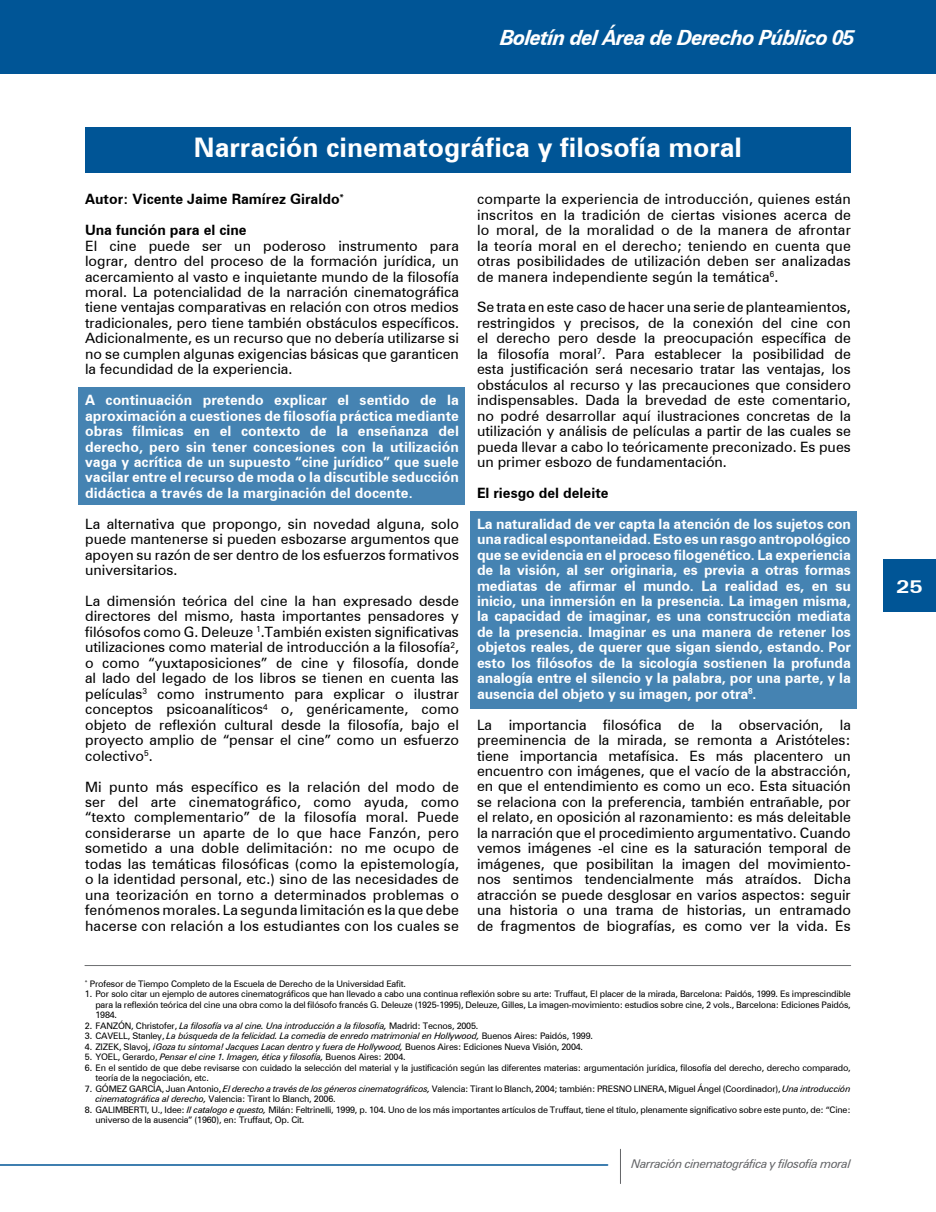
<style>
.page{position:relative;width:936px;height:1212px;background:#fff}
.page>*{position:absolute;margin:0;border:0;box-sizing:border-box;transform-origin:0 0}
.t1{font:700 27px "Zurich BT";color:#fff}
.t2{font:italic 700 21px "Zurich BT";letter-spacing:-.04em;color:#fff}
.t3{font:700 expanded 18px "Zurich BT";color:#fff}
.t4{font:14.25px/15.5px "Zurich BT";color:#000;text-align:justify}
.t5{font:700 14.25px/15.5px "Zurich BT";letter-spacing:-.005em;color:#fff;text-align:justify}
.t6{font:700 14.25px/30.9px "Zurich BT";color:#000}
.t7{font:italic 12px "Zurich BT";letter-spacing:-.04em;color:#636467}
.t8{font:9px/10.5px "Zurich BT";letter-spacing:-.02em;color:#000}
.t9{font:italic 9px "Zurich BT";letter-spacing:-.02em;color:#000}
.s1{font-style:normal}
.s2{font-style:italic}
</style>
<div class="page">
<div style="left:0;top:0;width:935px;height:74px;background:#005596"></div>
<div style="left:883px;top:559px;width:52px;height:53px;background:#005596"></div>
<div style="left:78px;top:387px;width:387px;height:118px;background:#4583b2"></div>
<div style="left:470px;top:512px;width:386px;height:197px;background:#4583b2"></div>
<hr style="left:620px;top:1149px;width:1px;height:34px;background:#636467">
<hr style="left:0;top:1164px;width:607px;height:2px;background:#005596">
<hr style="left:85px;top:965px;width:765px;height:1px;background:#6d6f71">
<div style="left:85px;top:128px;width:765px;height:45px;background:#005596"></div>
<h2 class="t2" style="left:500px;top:25px;width:356px">Boletín del Área de Derecho Público 05</h2>
<h1 class="t1" style="left:194px;top:131px;width:549px">Narración cinematográfica y filosofía moral</h1>
<p class="t6" style="left:85px;top:184px;width:260px">Autor: Vicente Jaime Ramírez Giraldo<sup>*<br></sup>Una función para el cine</p>
<p class="t4" style="left:85px;top:238px;width:375px">El cine puede ser un poderoso instrumento para lograr, dentro del proceso de la formación jurídica, un acercamiento al vasto e inquietante mundo de la filosofía moral. La potencialidad de la narración cinematográfica tiene ventajas comparativas en relación con otros medios tradicionales, pero tiene también obstáculos específicos.<br>Adicionalmente, es un recurso que no debería utilizarse si no se cumplen algunas exigencias básicas que garanticen la fecundidad de la experiencia.</p>
<p class="t5" style="left:85px;top:392px;width:375px">A continuación pretendo explicar el sentido de la aproximación a cuestiones de filosofía práctica mediante obras fílmicas en el contexto de la enseñanza del derecho, pero sin tener concesiones con la utilización vaga y acrítica de un supuesto “cine jurídico” que suele vacilar entre el recurso de moda o la discutible seducción didáctica a través de la marginación del docente.</p>
<p class="t4" style="left:85px;top:516px;width:375px">La alternativa que propongo, sin novedad alguna, solo puede mantenerse si pueden esbozarse argumentos que apoyen su razón de ser dentro de los esfuerzos formativos universitarios.</p>
<p class="t4" style="left:85px;top:593px;width:375px">La dimensión teórica del cine la han expresado desde directores del mismo, hasta importantes pensadores y filósofos como G. Deleuze <sup>1</sup>.También existen significativas utilizaciones como material de introducción a la filosofía<sup>2</sup>, o como “yuxtaposiciones” de cine y filosofía, donde al lado del legado de los libros se tienen en cuenta las películas<sup>3</sup> como instrumento para explicar o ilustrar conceptos psicoanalíticos<sup>4</sup> o, genéricamente, como objeto de reflexión cultural desde la filosofía, bajo el proyecto amplio de “pensar el cine” como un esfuerzo colectivo<sup>5</sup>.</p>
<p class="t4" style="left:85px;top:778px;width:375px">Mi punto más específico es la relación del modo de ser del arte cinematográfico, como ayuda, como “texto complementario” de la filosofía moral. Puede considerarse un aparte de lo que hace Fanzón, pero sometido a una doble delimitación: no me ocupo de todas las temáticas filosóficas (como la epistemología, o la identidad personal, etc.) sino de las necesidades de una teorización en torno a determinados problemas o fenómenos morales. La segunda limitación es la que debe hacerse con relación a los estudiantes con los cuales se</p>
<p class="t4" style="left:477px;top:191px;width:375px">comparte la experiencia de introducción, quienes están inscritos en la tradición de ciertas visiones acerca de lo moral, de la moralidad o de la manera de afrontar la teoría moral en el derecho; teniendo en cuenta que otras posibilidades de utilización deben ser analizadas de manera independiente según la temática<sup>6</sup>.</p>
<p class="t4" style="left:477px;top:300px;width:375px">Se trata en este caso de hacer una serie de planteamientos, restringidos y precisos, de la conexión del cine con el derecho pero desde la preocupación específica de la filosofía moral<sup>7</sup>. Para establecer la posibilidad de esta justificación será necesario tratar las ventajas, los obstáculos al recurso y las precauciones que considero indispensables. Dada la brevedad de este comentario, no podré desarrollar aquí ilustraciones concretas de la utilización y análisis de películas a partir de las cuales se pueda llevar a cabo lo teóricamente preconizado. Es pues un primer esbozo de fundamentación.</p>
<p class="t6" style="left:477px;top:477px;width:133px">El riesgo del deleite</p>
<p class="t5" style="left:477px;top:516px;width:375px">La naturalidad de ver capta la atención de los sujetos con una radical espontaneidad. Esto es un rasgo antropológico que se evidencia en el proceso filogenético. La experiencia de la visión, al ser originaria, es previa a otras formas mediatas de afirmar el mundo. La realidad es, en su inicio, una inmersión en la presencia. La imagen misma, la capacidad de imaginar, es una construcción mediata de la presencia. Imaginar es una manera de retener los objetos reales, de querer que sigan siendo, estando. Por esto los filósofos de la sicología sostienen la profunda analogía entre el silencio y la palabra, por una parte, y la ausencia del objeto y su imagen, por otra<sup>8</sup>.</p>
<p class="t4" style="left:477px;top:717px;width:375px">La importancia filosófica de la observación, la preeminencia de la mirada, se remonta a Aristóteles: tiene importancia metafísica. Es más placentero un encuentro con imágenes, que el vacío de la abstracción, en que el entendimiento es como un eco. Esta situación se relaciona con la preferencia, también entrañable, por el relato, en oposición al razonamiento: es más deleitable la narración que el procedimiento argumentativo. Cuando vemos imágenes -el cine es la saturación temporal de imágenes, que posibilitan la imagen del movimiento&shy;nos sentimos tendencialmente más atraídos. Dicha atracción se puede desglosar en varios aspectos: seguir una historia o una trama de historias, un entramado de fragmentos de biografías, es como ver la vida. Es</p>
<p class="t8" style="left:85px;top:978px;width:322px"><sup>*</sup> Profesor de Tiempo Completo de la Escuela de Derecho de la Universidad Eafit.</p>
<p class="t8" style="left:95px;top:988px;width:756px;text-align:justify;text-indent:-11px">1. Por solo citar un ejemplo de autores cinematográficos que han llevado a cabo una continua reflexión sobre su arte: Truffaut, El placer de la mirada, Barcelona: Paidós, 1999. Es imprescindible para la reflexión teórica del cine una obra como la del filósofo francés G. Deleuze (1925-1995), Deleuze, Gilles, La imagen-movimiento: estudios sobre cine, 2 vols., Barcelona: Ediciones Paidós, 1984.</p>
<p class="t9" style="left:85px;top:1020px;width:395px"><span class="s1">2. FANZÓN, Christofer,</span> La filosofía va al cine. Una introducción a la filosofía, <span class="s1">Madrid: Tecnos, 2005.</span></p>
<p class="t9" style="left:85px;top:1030px;width:509px"><span class="s1">3. CAVELL, Stanley,</span> La búsqueda de la felicidad. La comedia de enredo matrimonial en Hollywood, <span class="s1">Buenos Aires: Paidós, 1999.</span></p>
<p class="t8" style="left:85px;top:1041px;width:499px">4. ZIZEK, Slavoj, <span class="s2">¡Goza tu síntoma! Jacques Lacan dentro y fuera de Hollywood,</span> Buenos Aires: Ediciones Nueva Visión, 2004.</p>
<p class="t9" style="left:85px;top:1051px;width:322px"><span class="s1">5. YOEL, Gerardo,</span> Pensar el cine 1. Imagen, ética y filosofía, <span class="s1">Buenos Aires: 2004.</span></p>
<p class="t8" style="left:95px;top:1062px;width:756px;text-indent:-11px">6. En el sentido de que debe revisarse con cuidado la selección del material y la justificación según las diferentes materias: argumentación jurídica, filosofía del derecho, derecho comparado, teoría de la negociación, etc.</p>
<p class="t8" style="left:95px;top:1083px;width:756px;text-indent:-11px">7. GÓMEZ GARCÍA, Juan Antonio, <span class="s2">El derecho a través de los géneros cinematográficos,</span> Valencia: Tirant lo Blanch, 2004; también: PRESNO LINERA, Miguel Ángel (Coordinador), <span class="s2">Una introducción cinematográfica al derecho,</span> Valencia: Tirant lo Blanch, 2006.</p>
<p class="t8" style="left:95px;top:1104px;width:756px;text-indent:-11px">8. GALIMBERTI, U., Idee: <span class="s2">Il catalogo e questo,</span> Milán: Feltrinelli, 1999, p. 104. Uno de los más importantes artículos de Truffaut, tiene el título, plenamente significativo sobre este punto, de: “Cine: universo de la ausencia” (1960), en: Truffaut, Op. Cit.</p>
<p class="t7" style="left:631px;top:1156px;width:221px">Narración cinematográfica y filosofía moral</p>
<p class="t3" style="left:896px;top:576px;width:28px">25</p>
</div>
